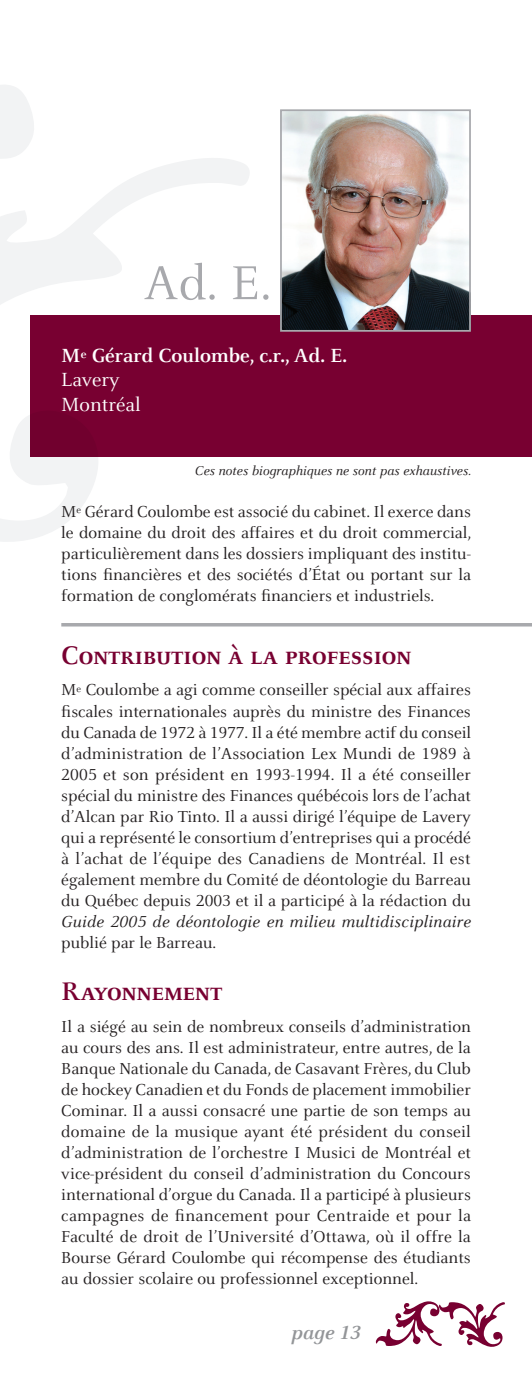
<style>
.page{position:relative;width:532px;height:1385px;background:#fff}
.page>*{position:absolute;margin:0;border:0;box-sizing:border-box;transform-origin:0 0}
.t1{font:52.5px "Barreau";color:#a8a9ad}
.Titre{font:700 28px "Barreau Caps";color:#780031}
.nom{font:700 21px "Barreau";color:#fff}
.cabinet{font:21px/24.5px "Barreau";color:#fff}
.t2{font:italic 700 21px "Barreau";color:#939598}
.t3{font:17.5px/21px "Barreau";color:#231f20;text-align:justify}
.t4{font:italic 14px "Barreau";color:#231f20}
.s1{font-style:italic}
</style>
<div class="page">
<div style="left:30px;top:315px;width:502px;height:142px;background:#780031"></div>
<svg style="left:376px;top:1301px;width:129px;height:45px"></svg>
<svg style="left:0;top:85px;width:249px;height:457px"></svg>
<hr style="left:61px;top:623px;width:471px;height:3px;background:#a8a9ad">
<img style="left:283px;top:112px;width:185px;height:217px">
<div style="left:280px;top:109px;width:191px;height:223px;border:2px solid #a8a9ad"></div>
<h1 class="t1" style="left:143px;top:255px;width:129px">Ad. E.</h1>
<p class="nom" style="left:61px;top:343px;width:287px">M<sup>e</sup> Gérard Coulombe, c.r., Ad. E.</p>
<p class="cabinet" style="left:61px;top:368px;width:81px">Lavery<br>Montréal</p>
<p class="t4" style="left:195px;top:463px;width:277px">Ces notes biographiques ne sont pas exhaustives.</p>
<p class="t3" style="left:61px;top:501px;width:412px">M<sup>e</sup> Gérard Coulombe est associé du cabinet. Il exerce dans le domaine du droit des affaires et du droit commercial, particulièrement dans les dossiers impliquant des institu&shy;tions financières et des sociétés d’État ou portant sur la formation de conglomérats financiers et industriels.</p>
<p class="Titre" style="left:61px;top:639px;width:351px">Contribution à la profession</p>
<p class="t3" style="left:61px;top:680px;width:411px">M<sup>e</sup> Coulombe a agi comme conseiller spécial aux affaires fiscales internationales auprès du ministre des Finances du Canada de 1972 à 1977. Il a été membre actif du conseil d’administration de l’Association Lex Mundi de 1989 à 2005 et son président en 1993-1994. Il a été conseiller spécial du ministre des Finances québécois lors de l’achat d’Alcan par Rio Tinto. Il a aussi dirigé l’équipe de Lavery qui a représenté le consortium d’entreprises qui a procédé à l’achat de l’équipe des Canadiens de Montréal. Il est également membre du Comité de déontologie du Barreau du Québec depuis 2003 et il a participé à la rédaction du <span class="s1">Guide 2005 de déontologie en milieu multidisciplinaire </span>publié par le Barreau.</p>
<p class="Titre" style="left:61px;top:975px;width:163px">Rayonnement</p>
<p class="t3" style="left:61px;top:1016px;width:411px">Il a siégé au sein de nombreux conseils d’administration au cours des ans. Il est administrateur, entre autres, de la Banque Nationale du Canada, de Casavant Frères, du Club de hockey Canadien et du Fonds de placement immobilier Cominar. Il a aussi consacré une partie de son temps au domaine de la musique ayant été président du conseil d’administration de l’orchestre I Musici de Montréal et vice-président du conseil d’administration du Concours international d’orgue du Canada. Il a participé à plusieurs campagnes de financement pour Centraide et pour la Faculté de droit de l’Université d’Ottawa, où il offre la Bourse Gérard Coulombe qui récompense des étudiants au dossier scolaire ou professionnel exceptionnel.</p>
<p class="t2" style="left:291px;top:1320px;width:71px">page 13</p>
</div>
